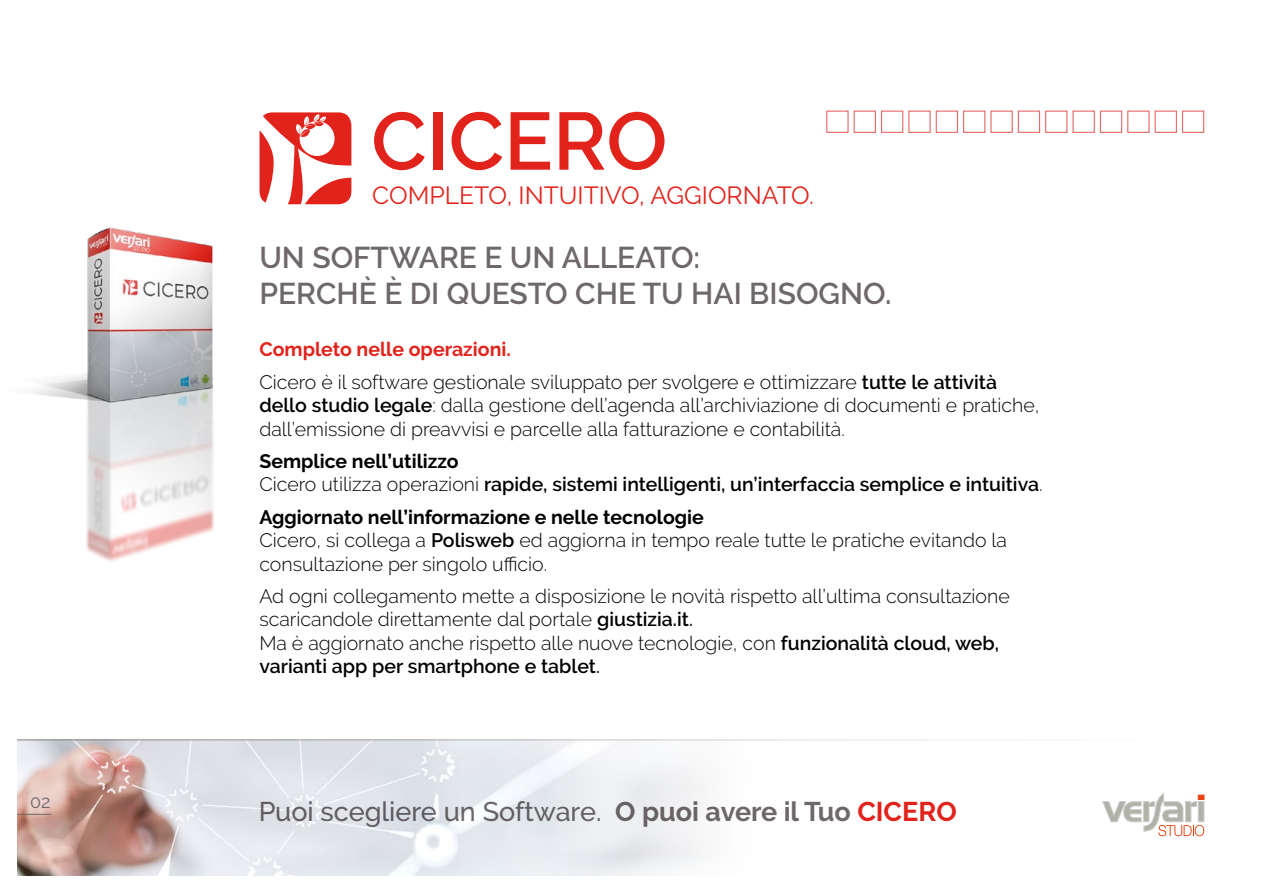
<style>
.page{position:relative;width:1263px;height:893px;background:#fff}
.page>*{position:absolute;margin:0;border:0;box-sizing:border-box;transform-origin:0 0}
.t1{font:600 81px "Raleway";color:#e2231b}
.t2{font:600 30px/36px "Raleway";color:#6f6869}
.t3{font:500 27px "Raleway";color:#6f6869}
.t4{font:24.75px "Raleway";color:#e2231b}
.t5{font:300 19.5px/23.4px "Raleway";color:#000}
.t6{font:600 19.5px/23.4px "Raleway";color:#000}
.t7{font:18px "Raleway";color:#6f6869}
.s1{font-weight:700;color:#e2231b}
.s2{font-weight:600}
.s3{font-weight:700}
.s4{font-weight:300}
.s5{font-weight:500}
</style>
<div class="page">
<img style="left:27px;top:227px;width:187px;height:335px">
<div style="left:881px;top:111px;width:22px;height:22px;border:1px solid #e66866"></div>
<div style="left:854px;top:111px;width:22px;height:22px;border:1px solid #e66866"></div>
<div style="left:826px;top:111px;width:22px;height:22px;border:1px solid #e66866"></div>
<div style="left:908px;top:111px;width:23px;height:22px;border:1px solid #e66866"></div>
<div style="left:936px;top:111px;width:22px;height:22px;border:1px solid #e66866"></div>
<div style="left:963px;top:111px;width:22px;height:22px;border:1px solid #e66866"></div>
<div style="left:990px;top:111px;width:23px;height:22px;border:1px solid #e66866"></div>
<div style="left:1018px;top:111px;width:22px;height:22px;border:1px solid #e66866"></div>
<div style="left:1045px;top:111px;width:22px;height:22px;border:1px solid #e66866"></div>
<div style="left:1072px;top:111px;width:23px;height:22px;border:1px solid #e66866"></div>
<div style="left:1100px;top:111px;width:22px;height:22px;border:1px solid #e66866"></div>
<div style="left:1127px;top:111px;width:22px;height:22px;border:1px solid #e66866"></div>
<div style="left:1154px;top:111px;width:23px;height:22px;border:1px solid #e66866"></div>
<div style="left:1182px;top:111px;width:22px;height:22px;border:1px solid #e66866"></div>
<img style="left:17px;top:740px;width:757px;height:136px">
<hr style="left:17px;top:814px;width:34px;height:1px;background:#6f6869">
<hr style="left:17px;top:739px;width:1229px;height:1px;background:#948e8f">
<svg style="left:1102px;top:793px;width:102px;height:43px"></svg>
<svg style="left:259px;top:112px;width:93px;height:93px"></svg>
<h1 class="t1" style="left:371px;top:95px;width:298px">CICERO</h1>
<p class="t4" style="left:372px;top:181px;width:443px">COMPLETO, INTUITIVO, AGGIORNATO.</p>
<h2 class="t2" style="left:259px;top:240px;width:634px">UN SOFTWARE E UN ALLEATO:<br>PERCHÈ È DI QUESTO CHE TU HAI BISOGNO.</h2>
<p class="t5" style="left:259px;top:333px;width:739px;line-height:32.4px"><span class="s1">Completo nelle operazioni.<br></span>Cicero è il software gestionale sviluppato per svolgere e ottimizzare <span class="s2">tutte le attività</span></p>
<p class="t5" style="left:259px;top:394px;width:781px"><span class="s2">dello studio legale</span>: dalla gestione dell’agenda all’archiviazione di documenti e pratiche, dall’emissione di preavvisi e parcelle alla fatturazione e contabilità.</p>
<p class="t6" style="left:259px;top:449px;width:784px"><span class="s3">Semplice nell’utilizzo<br></span><span class="s4">Cicero utilizza operazioni</span> rapide, sistemi intelligenti, un’interfaccia semplice e intuitiva<span class="s4">.</span></p>
<p class="t5" style="left:259px;top:505px;width:749px"><span class="s3">Aggiornato nell’informazione e nelle tecnologie<br></span>Cicero, si collega a <span class="s2">Polisweb</span> ed aggiorna in tempo reale tutte le pratiche evitando la consultazione per singolo ufficio.</p>
<p class="t5" style="left:259px;top:584px;width:752px">Ad ogni collegamento mette a disposizione le novità rispetto all’ultima consultazione scaricandole direttamente dal portale <span class="s2">giustizia.it</span><span class="s5">.<br></span>Ma è aggiornato anche rispetto alle nuove tecnologie, con <span class="s2">funzionalità cloud, web, varianti app per smartphone e tablet</span><span class="s5">.</span></p>
<p class="t7" style="left:30px;top:791px;width:22px">012</p>
<h3 class="t3" style="left:258px;top:795px;width:700px">Puoi scegliere un Software. <span class="s3">O puoi avere il Tuo</span> <span class="s1">CICERO</span></h3>
</div>
